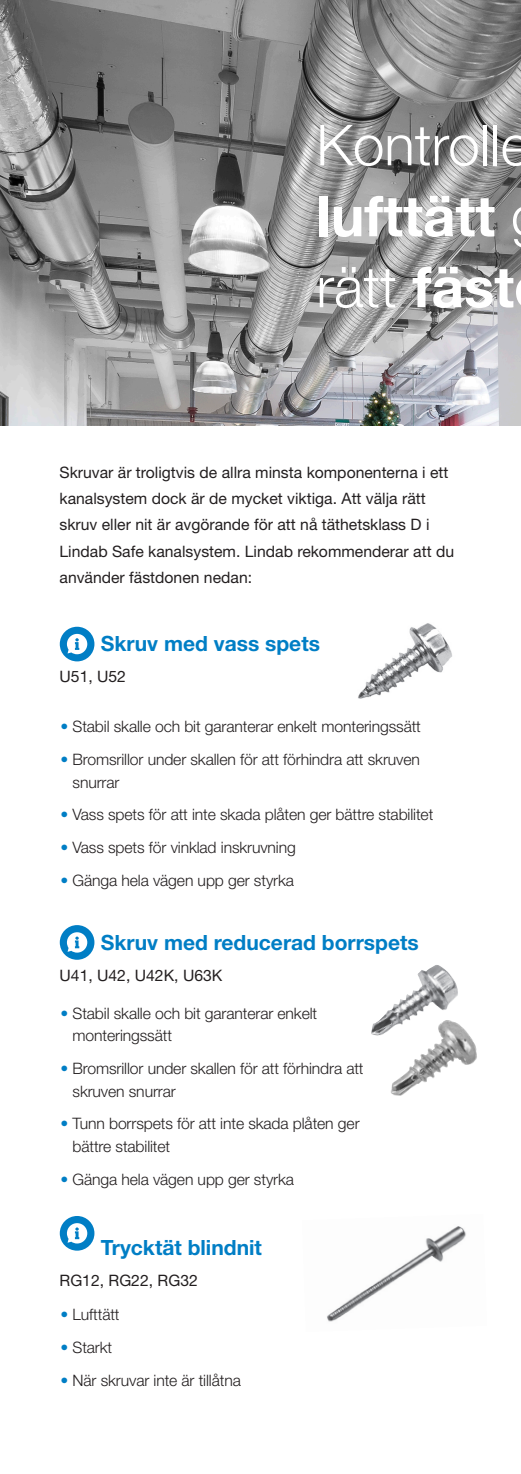
<style>
.page{position:relative;width:521px;height:1474px;background:#fff}
.page>*{position:absolute;margin:0;border:0;box-sizing:border-box;transform-origin:0 0}
.t1{font:300 56.52px/70.9px "Helvetica Neue LT Pro";color:#fff}
.Rubrik_bröd{font:700 21px "Helvetica Neue LT Pro";color:#007ec5}
.Punktlista_andra_sty{font:300 15.75px/22.8px "Helvetica Neue LT Pro";letter-spacing:-.005em;color:#231f20}
.t2{font:15.75px/26.2px "Helvetica Neue LT Pro";color:#231f20}
.s1{font-weight:700}
.s2{color:#007ec5}
</style>
<div class="page">
<img style="left:0;top:0;width:521px;height:425px">
<div style="left:60px;top:626px;width:34px;height:35px;background:#007ec5;border-radius:50%"></div>
<svg style="left:67px;top:634px;width:20px;height:20px"></svg>
<div style="left:60px;top:925px;width:34px;height:34px;background:#007ec5;border-radius:50%"></div>
<svg style="left:67px;top:932px;width:20px;height:20px"></svg>
<div style="left:60px;top:1215px;width:34px;height:35px;background:#007ec5;border-radius:50%"></div>
<svg style="left:67px;top:1223px;width:20px;height:20px"></svg>
<img style="left:358px;top:623px;width:94px;height:76px">
<img style="left:327px;top:1226px;width:139px;height:96px">
<img style="left:371px;top:965px;width:87px;height:70px">
<img style="left:374px;top:1001px;width:103px;height:95px">
<p class="t1" style="left:316px;top:108px;width:215px">Kontrolle <span class="s1">lufttätt </span>rätt <span class="s1">fäst</span></p>
<p class="t2" style="left:60px;top:458px;width:396px">Skruvar är troligtvis de allra minsta komponenterna i ett kanalsystem dock är de mycket viktiga. Att välja rätt skruv eller nit är avgörande för att nå täthetsklass D i Lindab Safe kanalsystem. Lindab rekommenderar att du använder fästdonen nedan:</p>
<p class="Rubrik_bröd" style="left:101px;top:630px;width:221px">Skruv med vass spets</p>
<p class="t2" style="left:60px;top:663px;width:68px">U51, U52</p>
<p class="Punktlista_andra_sty" style="left:61px;top:715px;width:362px"><span class="s2">•</span> Stabil skalle och bit garanterar enkelt monteringssätt</p>
<p class="Punktlista_andra_sty" style="left:73px;top:747px;width:349px;text-indent:-12px"><span class="s2">•</span> Bromsrillor under skallen för att förhindra att skruven snurrar</p>
<p class="Punktlista_andra_sty" style="left:61px;top:803px;width:374px"><span class="s2">•</span> Vass spets för att inte skada plåten ger bättre stabilitet</p>
<p class="Punktlista_andra_sty" style="left:61px;top:835px;width:237px"><span class="s2">•</span> Vass spets för vinklad inskruvning</p>
<p class="Punktlista_andra_sty" style="left:61px;top:868px;width:235px"><span class="s2">•</span> Gänga hela vägen upp ger styrka</p>
<p class="Rubrik_bröd" style="left:101px;top:929px;width:319px">Skruv med reducerad borrspets</p>
<p class="t2" style="left:60px;top:962px;width:164px">U41, U42, U42K, U63K</p>
<p class="Punktlista_andra_sty" style="left:73px;top:1001px;width:246px;text-indent:-12px"><span class="s2">•</span> Stabil skalle och bit garanterar enkelt monteringssätt</p>
<p class="Punktlista_andra_sty" style="left:73px;top:1056px;width:293px;text-indent:-12px"><span class="s2">•</span> Bromsrillor under skallen för att förhindra att skruven snurrar</p>
<p class="Punktlista_andra_sty" style="left:73px;top:1112px;width:288px;text-indent:-12px"><span class="s2">•</span> Tunn borrspets för att inte skada plåten ger bättre stabilitet</p>
<p class="Punktlista_andra_sty" style="left:61px;top:1167px;width:235px"><span class="s2">•</span> Gänga hela vägen upp ger styrka</p>
<p class="Rubrik_bröd" style="left:101px;top:1233px;width:162px">Trycktät blindnit</p>
<p class="t2" style="left:60px;top:1266px;width:140px">RG12, RG22, RG32</p>
<p class="Punktlista_andra_sty" style="left:61px;top:1302px;width:61px"><span class="s2">•</span> Lufttätt</p>
<p class="Punktlista_andra_sty" style="left:61px;top:1335px;width:53px"><span class="s2">•</span> Starkt</p>
<p class="Punktlista_andra_sty" style="left:61px;top:1368px;width:182px"><span class="s2">•</span> När skruvar inte är tillåtna</p>
</div>
